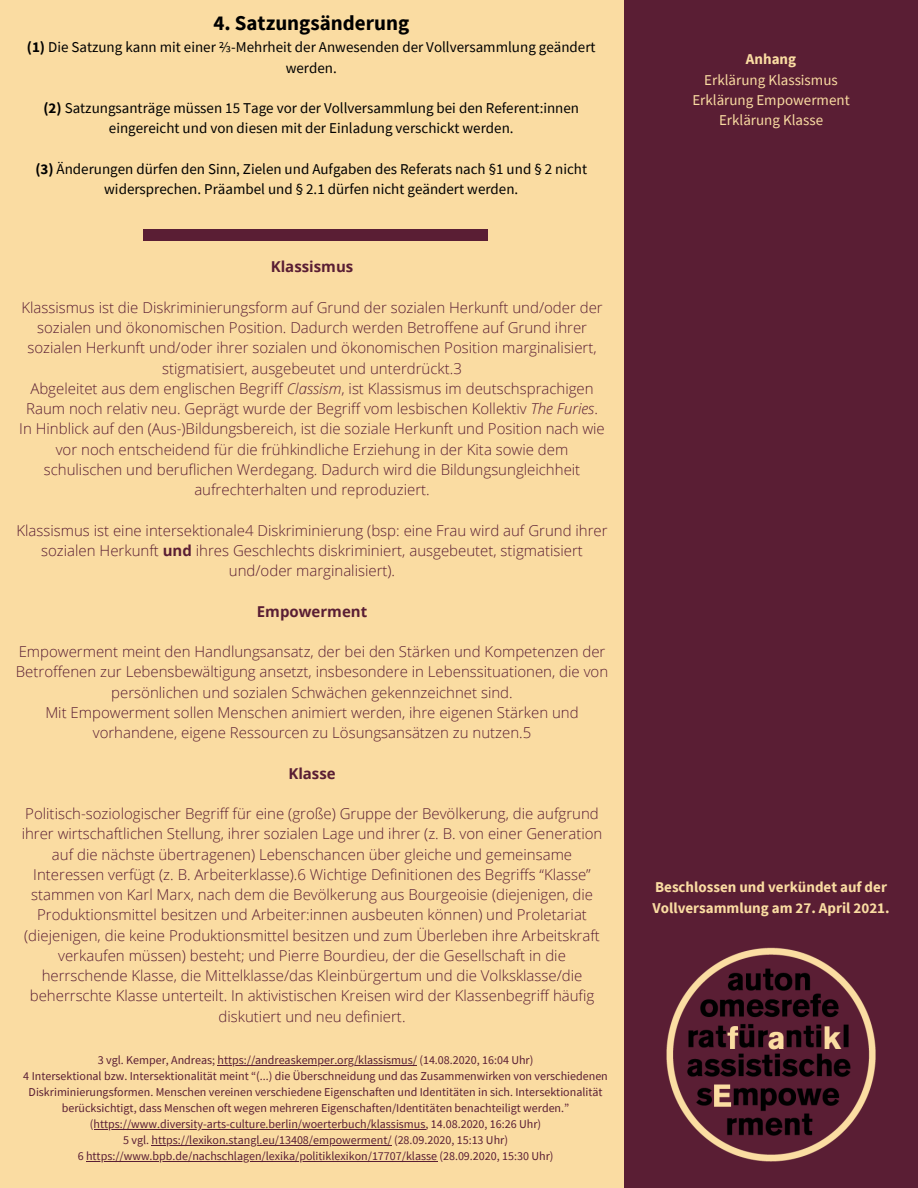
<style>
.page{position:relative;width:918px;height:1188px;background:#fadca2}
.page>*{position:absolute;margin:0;border:0;box-sizing:border-box;transform-origin:0 0}
.t1{font:700 21px "Source Sans Pro";color:#000}
.t2{font:300 15px/20.2px "Open Sans";color:#5a1e34;text-align:center}
.t3{font:15px/20.2px "Source Sans Pro";color:#000;text-align:center}
.t4{font:700 15px/20.2px "Source Sans Pro";color:#fadca2}
.t5{font:15px "Source Sans Pro";color:#fadca2}
.t6{font:700 15px "Open Sans";color:#5a1e34}
.t7{font:12px/16px "Source Sans Pro";color:#5a1e34;text-align:center}
.s1{font-weight:700}
.s2{font-style:italic}
</style>
<div class="page">
<div style="left:624px;top:0;width:294px;height:1188px;background:#5a1e34"></div>
<img style="left:636px;top:918px;width:270px;height:270px;border-radius:50%">
<div style="left:144px;top:229px;width:344px;height:12px;background:#5a1e34"></div>
<hr style="left:218px;top:1065px;width:199px;height:1px;background:#5a1e34">
<hr style="left:94px;top:1129px;width:332px;height:1px;background:#5a1e34">
<hr style="left:152px;top:1145px;width:240px;height:1px;background:#5a1e34">
<hr style="left:86px;top:1161px;width:351px;height:1px;background:#5a1e34">
<p class="t1" style="left:213px;top:9px;width:197px">4. Satzungsänderung</p>
<p class="t3" style="left:27px;top:37px;width:570px"><span class="s1">(1)</span> Die Satzung kann mit einer ⅔-Mehrheit der Anwesenden der Vollversammlung geändert werden.</p>
<p class="t3" style="left:43px;top:98px;width:537px"><span class="s1">(2)</span> Satzungsanträge müssen 15 Tage vor der Vollversammlung bei den Referent:innen eingereicht und von diesen mit der Einladung verschickt werden.</p>
<p class="t3" style="left:35px;top:158px;width:553px"><span class="s1">(3)</span> Änderungen dürfen den Sinn, Zielen und Aufgaben des Referats nach §1 und § 2 nicht widersprechen. Präambel und § 2.1 dürfen nicht geändert werden.</p>
<p class="t6" style="left:271px;top:256px;width:84px">Klassismus</p>
<p class="t2" style="left:21px;top:297px;width:583px">Klassismus ist die Diskriminierungsform auf Grund der sozialen Herkunft und/oder der sozialen und ökonomischen Position. Dadurch werden Betroffene auf Grund ihrer sozialen Herkunft und/oder ihrer sozialen und ökonomischen Position marginalisiert, stigmatisiert, ausgebeutet und unterdrückt.3</p>
<p class="t2" style="left:26px;top:378px;width:573px;text-align:left">Abgeleitet aus dem englischen Begriff <span class="s2">Classism</span>, ist Klassismus im deutschsprachigen<br>Raum noch relativ neu. Geprägt wurde der Begriff vom lesbischen Kollektiv <span class="s2">The Furies</span>.</p>
<p class="t2" style="left:19px;top:418px;width:587px">In Hinblick auf den (Aus-)Bildungsbereich, ist die soziale Herkunft und Position nach wie vor noch entscheidend für die frühkindliche Erziehung in der Kita sowie dem schulischen und beruflichen Werdegang. Dadurch wird die Bildungsungleichheit aufrechterhalten und reproduziert.</p>
<p class="t2" style="left:16px;top:520px;width:593px">Klassismus ist eine intersektionale4 Diskriminierung (bsp: eine Frau wird auf Grund ihrer sozialen Herkunft <span class="s1">und</span> ihres Geschlechts diskriminiert, ausgebeutet, stigmatisiert und/oder marginalisiert).</p>
<p class="t6" style="left:257px;top:601px;width:112px">Empowerment</p>
<p class="t2" style="left:16px;top:641px;width:594px">Empowerment meint den Handlungsansatz, der bei den Stärken und Kompetenzen der<br>Betroffenen zur Lebensbewältigung ansetzt, insbesondere in Lebenssituationen, die von persönlichen und sozialen Schwächen gekennzeichnet sind.</p>
<p class="t2" style="left:45px;top:702px;width:535px">Mit Empowerment sollen Menschen animiert werden, ihre eigenen Stärken und vorhandene, eigene Ressourcen zu Lösungsansätzen zu nutzen.5</p>
<p class="t6" style="left:288px;top:763px;width:49px">Klasse</p>
<p class="t2" style="left:22px;top:803px;width:582px">Politisch-soziologischer Begriff für eine (große) Gruppe der Bevölkerung, die aufgrund ihrer wirtschaftlichen Stellung, ihrer sozialen Lage und ihrer (z. B. von einer Generation auf die nächste übertragenen) Lebenschancen über gleiche und gemeinsame Interessen verfügt (z. B. Arbeiterklasse).6 Wichtige Definitionen des Begriffs “Klasse” stammen von Karl Marx, nach dem die Bevölkerung aus Bourgeoisie (diejenigen, die Produktionsmittel besitzen und Arbeiter:innen ausbeuten können) und Proletariat (diejenigen, die keine Produktionsmittel besitzen und zum Überleben ihre Arbeitskraft verkaufen müssen) besteht; und Pierre Bourdieu, der die Gesellschaft in die herrschende Klasse, die Mittelklasse/das Kleinbürgertum und die Volksklasse/die beherrschte Klasse unterteilt. In aktivistischen Kreisen wird der Klassenbegriff häufig diskutiert und neu definiert.</p>
<p class="t7" style="left:98px;top:1052px;width:437px">3 vgl. Kemper, Andreas; https://andreaskemper.org/klassismus/ (14.08.2020, 16:04 Uhr)</p>
<p class="t7" style="left:23px;top:1068px;width:586px">4 Intersektional bzw. Intersektionalität meint “(...) die Überschneidung und das Zusammenwirken von verschiedenen Diskriminierungsformen. Menschen vereinen verschiedene Eigenschaften und Identitäten in sich. Intersektionalität berücksichtigt, dass Menschen oft wegen mehreren Eigenschaften/Identitäten benachteiligt werden.” (https://www.diversity-arts-culture.berlin/woerterbuch/klassismus, 14.08.2020, 16:26 Uhr)</p>
<p class="t7" style="left:123px;top:1132px;width:386px">5 vgl. https://lexikon.stangl.eu/13408/empowerment/ (28.09.2020, 15:13 Uhr)</p>
<p class="t7" style="left:78px;top:1148px;width:477px">6 https://www.bpb.de/nachschlagen/lexika/politiklexikon/17707/klasse (28.09.2020, 15:30 Uhr)</p>
<p class="t4" style="left:746px;top:49px;width:52px">Anhang</p>
<p class="t5" style="left:704px;top:70px;width:135px">Erklärung Klassismus</p>
<p class="t5" style="left:692px;top:90px;width:159px">Erklärung Empowerment</p>
<p class="t5" style="left:719px;top:110px;width:106px">Erklärung Klasse</p>
<p class="t4" style="left:652px;top:877px;width:239px">Beschlossen und verkündet auf der<br>Vollversammlung am 27. April 2021.</p>
</div>
